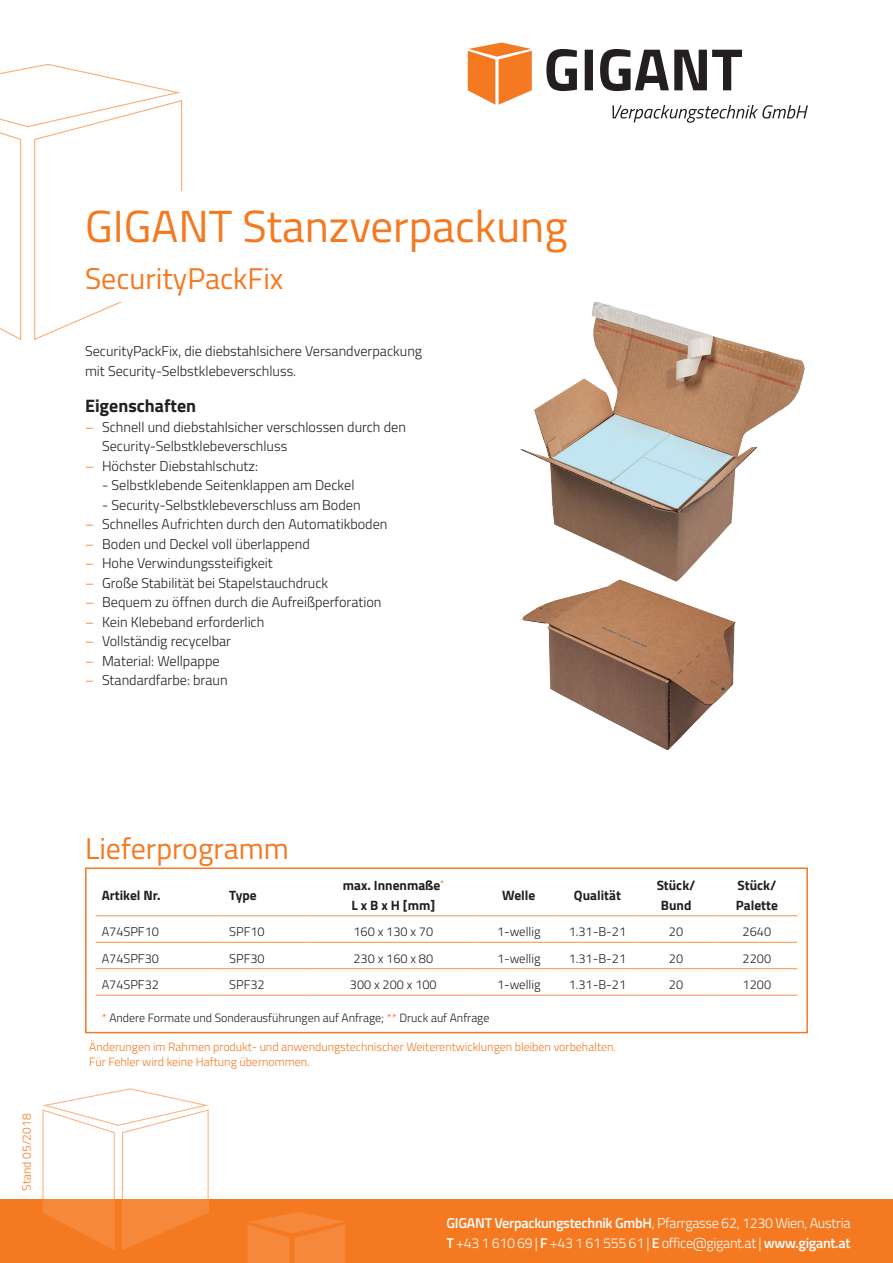
<style>
.page{position:relative;width:893px;height:1263px;background:#fff}
.page>*{position:absolute;margin:0;border:0;box-sizing:border-box;transform-origin:0 0}
.t1{font:45px "Titillium Web";color:#f47921}
.t2{font:30px "Titillium Web";color:#f47921}
.t3{font:700 18px "Titillium Web";color:#231f20}
.t4{font:300 14.25px/19.5px "Titillium Web";color:#231f20}
.t5{font:300 14.25px/19.5px "Titillium Web";letter-spacing:-.02em;color:#fff}
.t6{font:700 13.5px/19.5px "Titillium Web";color:#231f20;text-align:center}
.t7{font:300 12.75px "Titillium Web";color:#231f20}
.t8{font:300 12px/14.4px "Titillium Web";color:#f47921}
.t9{font:300 12px "Titillium Web";color:#231f20}
.s1{color:#f47921}
.s2{font-weight:600}
</style>
<div class="page">
<div style="left:0;top:1199px;width:893px;height:64px;background:#f47921"></div>
<svg style="left:0;top:63px;width:183px;height:277px"></svg>
<svg style="left:247px;top:1212px;width:98px;height:51px"></svg>
<svg style="left:42px;top:1088px;width:167px;height:162px"></svg>
<img style="left:520px;top:302px;width:285px;height:278px">
<img style="left:523px;top:580px;width:212px;height:171px">
<div style="left:85px;top:191px;width:723px;height:64px;background:#fff"></div>
<div style="left:85px;top:255px;width:723px;height:47px;background:#fff"></div>
<hr style="left:96px;top:915px;width:127px;height:1px;background:#f69146">
<hr style="left:223px;top:915px;width:85px;height:1px;background:#f69146">
<hr style="left:308px;top:915px;width:170px;height:1px;background:#f69146">
<hr style="left:478px;top:915px;width:81px;height:1px;background:#f69146">
<hr style="left:559px;top:915px;width:77px;height:1px;background:#f69146">
<hr style="left:636px;top:915px;width:80px;height:1px;background:#f69146">
<hr style="left:716px;top:915px;width:81px;height:1px;background:#f69146">
<hr style="left:96px;top:942px;width:127px;height:1px;background:#f69146">
<hr style="left:478px;top:942px;width:81px;height:1px;background:#f69146">
<hr style="left:559px;top:942px;width:77px;height:1px;background:#f69146">
<hr style="left:636px;top:942px;width:80px;height:1px;background:#f69146">
<hr style="left:96px;top:968px;width:127px;height:1px;background:#f69146">
<hr style="left:478px;top:968px;width:81px;height:1px;background:#f69146">
<hr style="left:559px;top:968px;width:77px;height:1px;background:#f69146">
<hr style="left:636px;top:968px;width:80px;height:1px;background:#f69146">
<hr style="left:96px;top:995px;width:127px;height:1px;background:#f69146">
<hr style="left:478px;top:995px;width:81px;height:1px;background:#f69146">
<hr style="left:559px;top:995px;width:77px;height:1px;background:#f69146">
<hr style="left:636px;top:995px;width:80px;height:1px;background:#f69146">
<hr style="left:223px;top:942px;width:85px;height:1px;background:#f69146">
<hr style="left:308px;top:942px;width:170px;height:1px;background:#f69146">
<hr style="left:716px;top:942px;width:81px;height:1px;background:#f69146">
<hr style="left:223px;top:968px;width:85px;height:1px;background:#f69146">
<hr style="left:308px;top:968px;width:170px;height:1px;background:#f69146">
<hr style="left:716px;top:968px;width:81px;height:1px;background:#f69146">
<hr style="left:223px;top:995px;width:85px;height:1px;background:#f69146">
<hr style="left:308px;top:995px;width:170px;height:1px;background:#f69146">
<hr style="left:716px;top:995px;width:81px;height:1px;background:#f69146">
<div style="left:85px;top:867px;width:723px;height:166px;border:2px solid #f47921"></div>
<svg style="left:546px;top:49px;width:196px;height:42px"></svg>
<svg style="left:468px;top:43px;width:64px;height:62px"></svg>
<svg style="left:612px;top:105px;width:196px;height:18px"></svg>
<h1 class="t1" style="left:85px;top:194px;width:484px">GIGANT Stanzverpackung</h1>
<h2 class="t2" style="left:85px;top:257px;width:200px">SecurityPackFix</h2>
<p class="t4" style="left:85px;top:341px;width:339px">SecurityPackFix, die diebstahlsichere Versandverpackung mit Security-Selbstklebeverschluss.</p>
<p class="t3" style="left:85px;top:392px;width:113px">Eigenschaften</p>
<p class="t4" style="left:102px;top:416px;width:305px;text-indent:-17px"><span class="s1">–</span> Schnell und diebstahlsicher verschlossen durch den<br>Security-Selbstklebeverschluss</p>
<p class="t4" style="left:85px;top:455px;width:174px"><span class="s1">–</span> Höchster Diebstahlschutz:</p>
<p class="t4" style="left:102px;top:475px;width:254px">- Selbstklebende Seitenklappen am Deckel</p>
<p class="t4" style="left:102px;top:494px;width:260px">- Security-Selbstklebeverschluss am Boden</p>
<p class="t4" style="left:85px;top:514px;width:304px"><span class="s1">–</span> Schnelles Aufrichten durch den Automatikboden</p>
<p class="t4" style="left:85px;top:533px;width:226px"><span class="s1">–</span> Boden und Deckel voll überlappend</p>
<p class="t4" style="left:85px;top:553px;width:189px"><span class="s1">–</span> Hohe Verwindungssteifigkeit</p>
<p class="t4" style="left:85px;top:572px;width:245px"><span class="s1">–</span> Große Stabilität bei Stapelstauchdruck</p>
<p class="t4" style="left:85px;top:592px;width:298px"><span class="s1">–</span> Bequem zu öffnen durch die Aufreißperforation</p>
<p class="t4" style="left:85px;top:611px;width:181px"><span class="s1">–</span> Kein Klebeband erforderlich</p>
<p class="t4" style="left:85px;top:631px;width:148px"><span class="s1">–</span> Vollständig recycelbar</p>
<p class="t4" style="left:85px;top:650px;width:136px"><span class="s1">–</span> Material: Wellpappe</p>
<p class="t4" style="left:85px;top:670px;width:144px"><span class="s1">–</span> Standardfarbe: braun</p>
<p class="t8" style="left:19px;top:1191px;width:78px;rotate:-90deg">Stand 05/2018</p>
<h2 class="t2" style="left:85px;top:826px;width:205px">Lieferprogramm</h2>
<p class="t6" style="left:102px;top:885px;width:61px">Artikel Nr.</p>
<p class="t6" style="left:229px;top:885px;width:29px">Type</p>
<p class="t6" style="left:343px;top:875px;width:102px">max. Innenmaße<sup>*<br></sup>L x B x H [mm]</p>
<p class="t6" style="left:502px;top:885px;width:35px">Welle</p>
<p class="t6" style="left:574px;top:885px;width:49px">Qualität</p>
<p class="t6" style="left:657px;top:875px;width:40px">Stück/<br>Bund</p>
<p class="t6" style="left:736px;top:875px;width:44px;text-align:left">Stück/<br>Palette</p>
<p class="t7" style="left:102px;top:922px;width:59px">A74SPF10</p>
<p class="t7" style="left:229px;top:922px;width:37px">SPF10</p>
<p class="t7" style="left:353px;top:922px;width:81px">160 x 130 x 70</p>
<p class="t7" style="left:497px;top:922px;width:45px">1-wellig</p>
<p class="t7" style="left:569px;top:922px;width:59px">1.31-B-21</p>
<p class="t7" style="left:669px;top:922px;width:16px">20</p>
<p class="t7" style="left:743px;top:922px;width:30px">2640</p>
<p class="t7" style="left:102px;top:949px;width:59px">A74SPF30</p>
<p class="t7" style="left:229px;top:949px;width:37px">SPF30</p>
<p class="t7" style="left:353px;top:949px;width:81px">230 x 160 x 80</p>
<p class="t7" style="left:497px;top:949px;width:45px">1-wellig</p>
<p class="t7" style="left:569px;top:949px;width:59px">1.31-B-21</p>
<p class="t7" style="left:669px;top:949px;width:16px">20</p>
<p class="t7" style="left:743px;top:949px;width:30px">2200</p>
<p class="t7" style="left:102px;top:975px;width:59px">A74SPF32</p>
<p class="t7" style="left:229px;top:975px;width:37px">SPF32</p>
<p class="t7" style="left:350px;top:975px;width:88px">300 x 200 x 100</p>
<p class="t7" style="left:497px;top:975px;width:45px">1-wellig</p>
<p class="t7" style="left:569px;top:975px;width:59px">1.31-B-21</p>
<p class="t7" style="left:669px;top:975px;width:16px">20</p>
<p class="t7" style="left:743px;top:975px;width:30px">1200</p>
<p class="t9" style="left:102px;top:1009px;width:389px"><span class="s1">*</span> Andere Formate und Sonderausführungen auf Anfrage; <span class="s1">**</span> Druck auf Anfrage</p>
<p class="t8" style="left:89px;top:1039px;width:528px">Änderungen im Rahmen produkt- und anwendungstechnischer Weiterentwicklungen bleiben vorbehalten.<br>Für Fehler wird keine Haftung übernommen.</p>
<p class="t5" style="left:446px;top:1213px;width:405px"><span class="s2">GIGANT Verpackungstechnik GmbH</span>, Pfarrgasse 62, 1230 Wien, Austria<br><span class="s2">T</span> +43 1 610 69 | <span class="s2">F</span> +43 1 61 555 61 | <span class="s2">E</span> office@gigant.at | <span class="s2">www.gigant.at</span></p>
</div>
